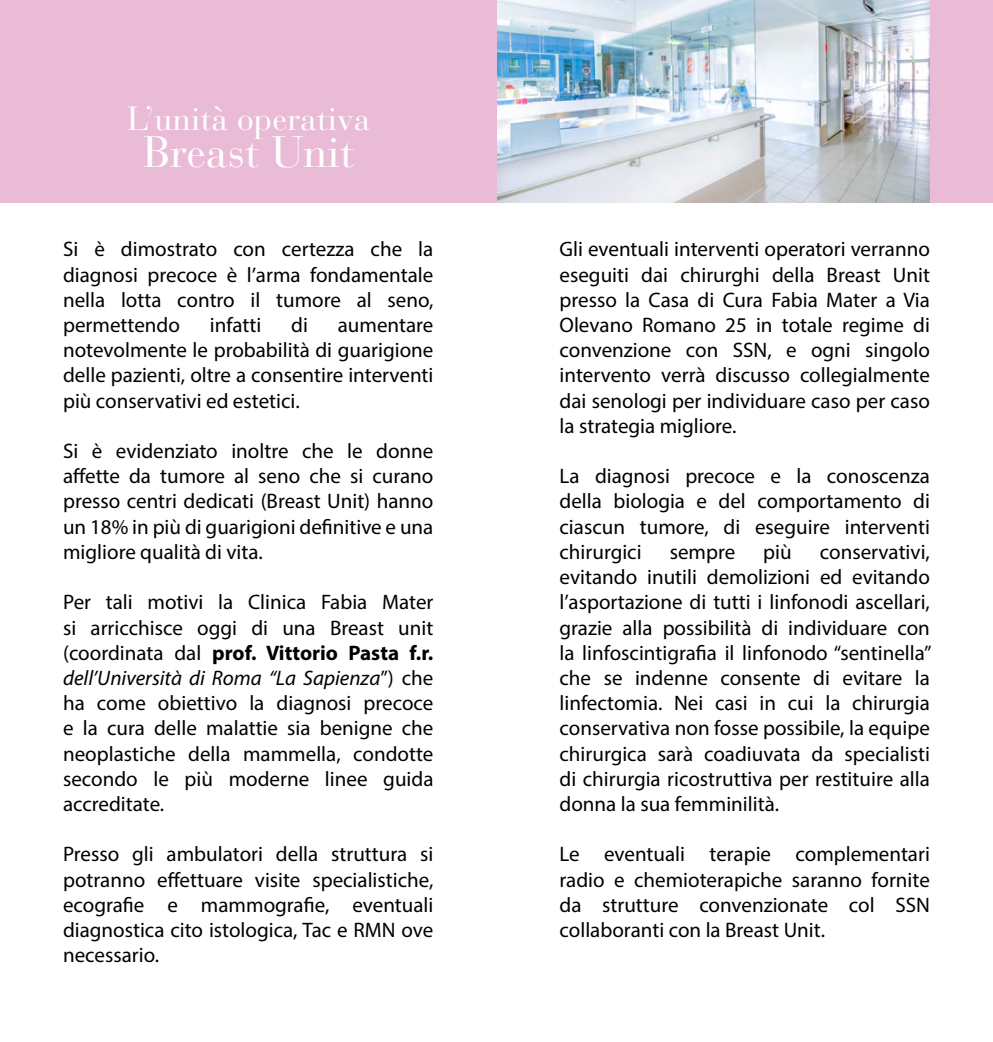
<style>
.page{position:relative;width:993px;height:1042px;background:#fff}
.page>*{position:absolute;margin:0;border:0;box-sizing:border-box;transform-origin:0 0}
.t1{font:43.75px "Bauer Bodoni";color:#fff}
.t2{font:33.25px "Bauer Bodoni";color:#fff}
.t3{font:21px/25.2px "Myriad Pro";color:#000;text-align:justify}
.s1{font-weight:700}
.s2{font-style:italic}
</style>
<div class="page">
<div style="left:0;top:0;width:497px;height:202px;background:#eabbd7"></div>
<div style="left:929px;top:0;width:63px;height:202px;background:#eabbd7"></div>
<img style="left:497px;top:0;width:432px;height:202px">
<h2 class="t2" style="left:127px;top:99px;width:245px">L’unità operativa</h2>
<h1 class="t1" style="left:143px;top:125px;width:213px">Breast Unit</h1>
<p class="t3" style="left:63px;top:236px;width:372px">Si è dimostrato con certezza che la diagnosi precoce è l’arma fondamentale nella lotta contro il tumore al seno, permettendo</p>
<p class="t3" style="left:210px;top:312px;width:53px">infatti</p>
<p class="t3" style="left:291px;top:312px;width:18px">di</p>
<p class="t3" style="left:63px;top:312px;width:372px;text-indent:274px">aumentare notevolmente le probabilità di guarigione delle pazienti, oltre a consentire interventi più conservativi ed estetici.</p>
<p class="t3" style="left:63px;top:438px;width:372px">Si è evidenziato inoltre che le donne affette da tumore al seno che si curano presso centri dedicati (Breast Unit) hanno un 18% in più di guarigioni definitive e una migliore qualità di vita.</p>
<p class="t3" style="left:63px;top:589px;width:372px">Per tali motivi la Clinica Fabia Mater si arricchisce oggi di una Breast unit (coordinata dal <span class="s1">prof. Vittorio Pasta f.r. </span><span class="s2">dell’Università di Roma “La Sapienza</span>”) che ha come obiettivo la diagnosi precoce e la cura delle malattie sia benigne che neoplastiche della mammella, condotte secondo le più moderne linee guida accreditate.</p>
<p class="t3" style="left:63px;top:841px;width:372px">Presso gli ambulatori della struttura si potranno effettuare visite specialistiche, ecografie e mammografie, eventuali diagnostica cito istologica, Tac e RMN ove necessario.</p>
<p class="t3" style="left:559px;top:236px;width:372px">Gli eventuali interventi operatori verranno eseguiti dai chirurghi della Breast Unit presso la Casa di Cura Fabia Mater a Via Olevano Romano 25 in totale regime di convenzione con SSN, e ogni singolo intervento verrà discusso collegialmente dai senologi per individuare caso per caso la strategia migliore.</p>
<p class="t3" style="left:559px;top:463px;width:372px">La diagnosi precoce e la conoscenza della biologia e del comportamento di ciascun tumore, di eseguire interventi chirurgici</p>
<p class="t3" style="left:669px;top:539px;width:67px">sempre</p>
<p class="t3" style="left:763px;top:539px;width:30px">più</p>
<p class="t3" style="left:559px;top:539px;width:373px;text-indent:260px">conservativi, evitando inutili demolizioni ed evitando l’asportazione di tutti i linfonodi ascellari, grazie alla possibilità di individuare con la linfoscintigrafia il linfonodo “sentinella” che se indenne consente di evitare la linfectomia. Nei casi in cui la chirurgia conservativa non fosse possibile, la equipe chirurgica sarà coadiuvata da specialisti di chirurgia ricostruttiva per restituire alla donna la sua femminilità.</p>
<p class="t3" style="left:559px;top:841px;width:372px">Le eventuali terapie complementari radio e chemioterapiche saranno fornite da strutture convenzionate col SSN collaboranti con la Breast Unit.</p>
</div>
